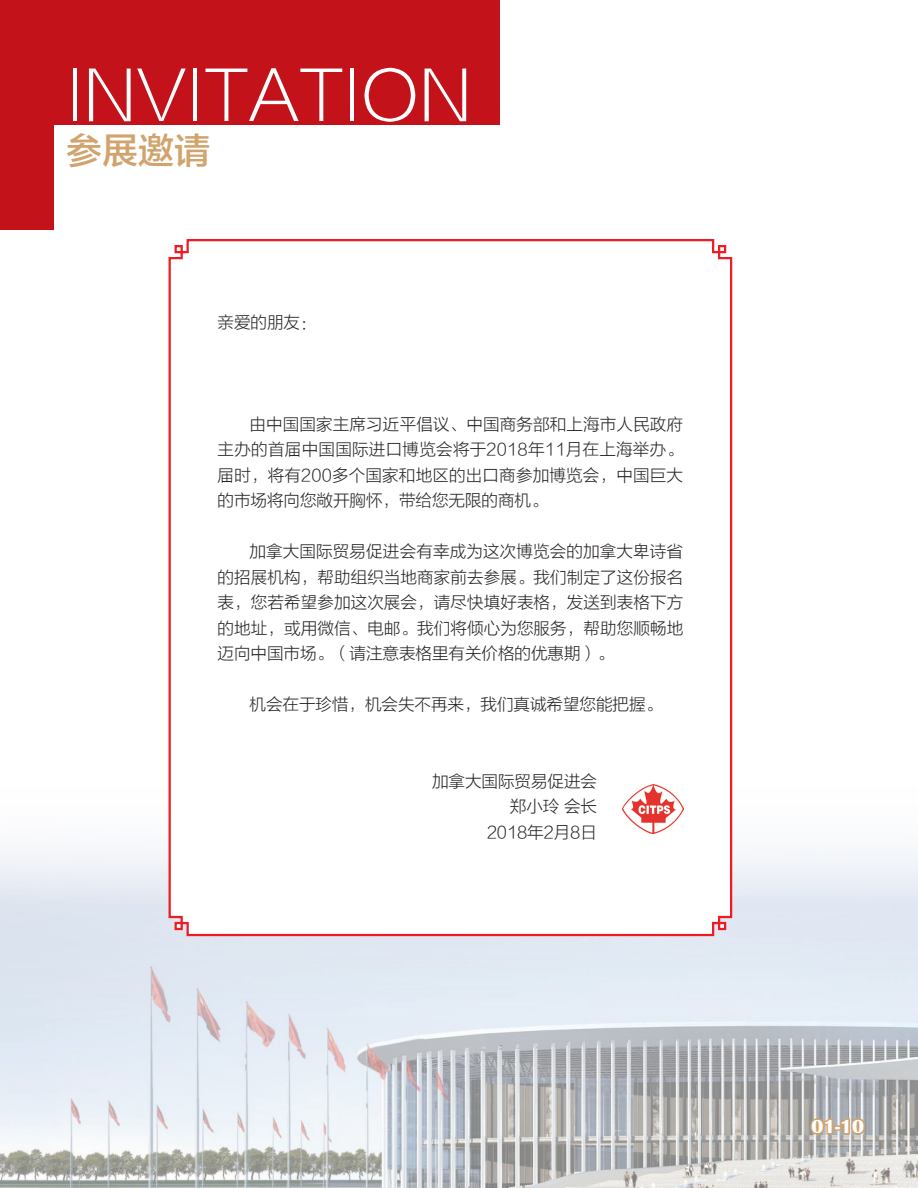
<style>
.page{position:relative;width:918px;height:1188px;background:#fff}
.page>*{position:absolute;margin:0;border:0;box-sizing:border-box;transform-origin:0 0}
.英文大标题{font:67.5px "FZLTXHK GBK1 0";color:#fff}
.金色中文标题{font:36px "FZLTZHK GBK1 0";color:#d1a46d}
.t1{font:700 19.5px "Britannic";color:#fff}
.t2{font:16.5px/25.5px "FZLTXHK GBK1 0";color:#231f20;text-align:justify}
</style>
<div class="page">
<img style="left:0;top:849px;width:918px;height:339px">
<div style="left:0;top:0;width:499px;height:229px;background:#c4121a"></div>
<div style="left:54px;top:125px;width:864px;height:175px;background:#fff"></div>
<svg style="left:167px;top:239px;width:566px;height:698px"></svg>
<img style="left:623px;top:784px;width:60px;height:49px">
<svg style="left:809px;top:1116px;width:57px;height:20px"></svg>
<p class="英文大标题" style="left:66px;top:58px;width:408px">INVITATION</p>
<p class="金色中文标题" style="left:66px;top:131px;width:145px">参展邀请</p>
<p class="t2" style="left:218px;top:310px;width:100px">亲爱的朋友：</p>
<p class="t2" style="left:218px;top:412px;width:467px;text-indent:32px">由中国国家主席习近平倡议、中国商务部和上海市人民政府主办的首届中国国际进口博览会将于2018年11月在上海举办。届时，将有200多个国家和地区的出口商参加博览会，中国巨大的市场将向您敞开胸怀，带给您无限的商机。</p>
<p class="t2" style="left:218px;top:539px;width:467px;text-indent:32px">加拿大国际贸易促进会有幸成为这次博览会的加拿大卑诗省的招展机构，帮助组织当地商家前去参展。我们制定了这份报名表，您若希望参加这次展会，请尽快填好表格，发送到表格下方的地址，或用微信、电邮。我们将倾心为您服务，帮助您顺畅地迈向中国市场。（请注意表格里有关价格的优惠期）。</p>
<p class="t2" style="left:250px;top:692px;width:414px">机会在于珍惜，机会失不再来，我们真诚希望您能把握。</p>
<p class="t2" style="left:432px;top:769px;width:166px">加拿大国际贸易促进会</p>
<p class="t2" style="left:510px;top:794px;width:89px">郑小玲 会长</p>
<p class="t2" style="left:487px;top:820px;width:111px">2018年2月8日</p>
<p class="t1" style="left:811px;top:1116px;width:54px">01-10</p>
</div>
